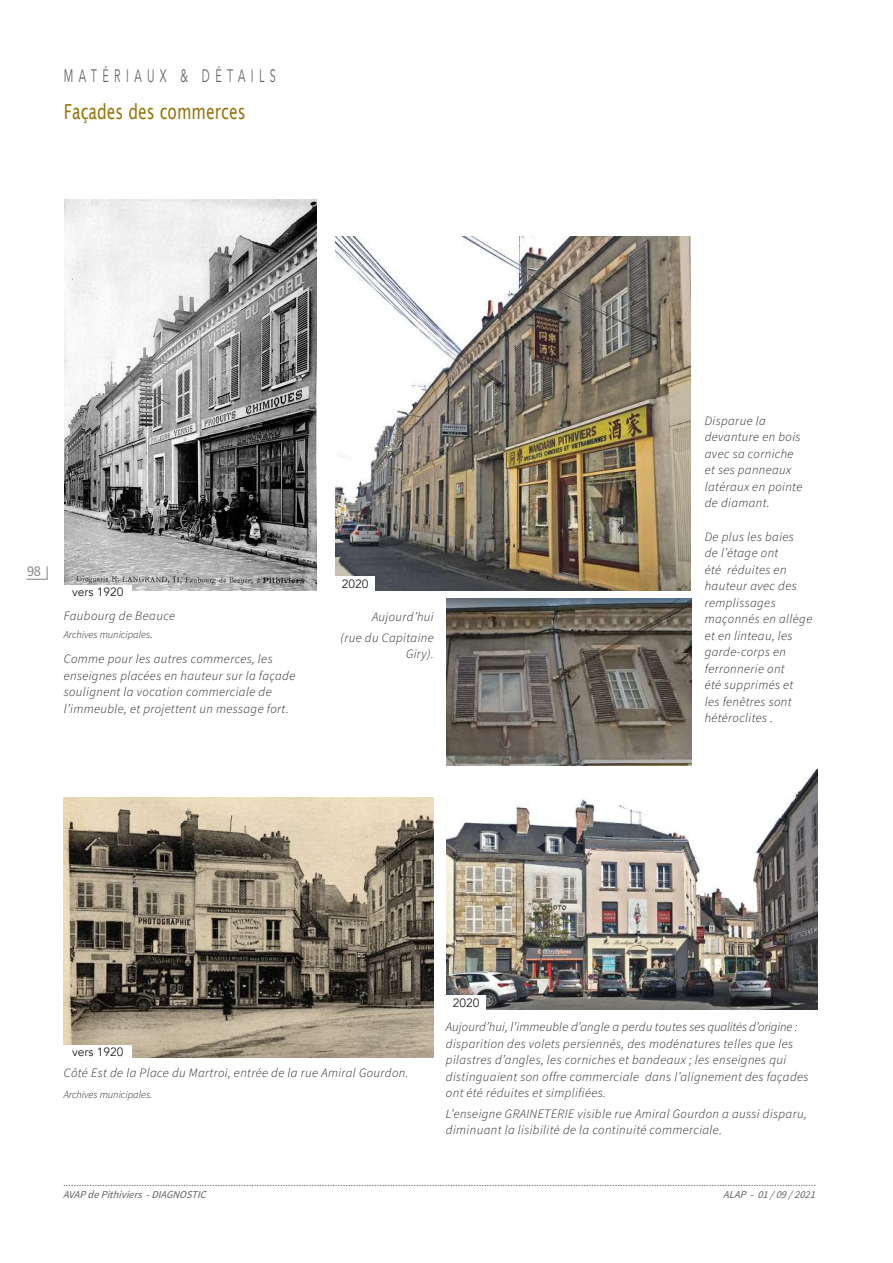
<style>
.page{position:relative;width:893px;height:1263px;background:#fff}
.page>*{position:absolute;margin:0;border:0;box-sizing:border-box;transform-origin:0 0}
.t1{font:20.7px "Lucida Sans";color:#97750d;scale:.75 1}
.t2{font:18px "Avenir";letter-spacing:.5em;color:#636366;scale:.6 1}
.t3{font:15px "Source Sans Pro";color:#808285;scale:.95 1}
.t4{font:italic 300 12.75px/16.5px "Source Sans Pro";letter-spacing:.03em;color:#231f20}
.t5{font:12px "Avenir";color:#231f20}
.t6{font:italic 10.5px/12.6px "Source Sans Pro";color:#636366}
.t7{font:italic 300 10.5px "Source Sans Pro";color:#231f20}
.s1{font-size:12px}
</style>
<div class="page">
<svg style="left:26px;top:566px;width:22px;height:14px"></svg>
<img style="left:446px;top:770px;width:371px;height:240px">
<img style="left:64px;top:797px;width:370px;height:260px">
<img style="left:65px;top:200px;width:251px;height:390px">
<img style="left:335px;top:236px;width:355px;height:354px">
<img style="left:446px;top:598px;width:245px;height:167px">
<div style="left:64px;top:585px;width:68px;height:13px;background:#fff"></div>
<div style="left:64px;top:1044px;width:68px;height:13px;background:#fff"></div>
<div style="left:335px;top:576px;width:40px;height:15px;background:#fff"></div>
<div style="left:446px;top:995px;width:40px;height:15px;background:#fff"></div>
<h2 class="t2" style="left:64px;top:65px;width:355px">MATÉRIAUX &amp; DÉTAILS</h2>
<h1 class="t1" style="left:64px;top:100px;width:244px">Façades des commerces</h1>
<p class="t3" style="left:27px;top:562px;width:16px">98</p>
<p class="t5" style="left:72px;top:585px;width:53px">vers 1920</p>
<p class="t4" style="left:64px;top:607px;width:113px">Faubourg de Beauce</p>
<p class="t7" style="left:64px;top:628px;width:91px">Archives municipales<span class="s1">.</span></p>
<p class="t4" style="left:64px;top:651px;width:233px">Comme pour les autres commerces, les enseignes placées en hauteur sur la façade soulignent la vocation commerciale de l’immeuble, et projettent un message fort.</p>
<p class="t5" style="left:342px;top:577px;width:28px">2020</p>
<p class="t4" style="left:341px;top:606px;width:95px;line-height:20.7px;text-align:right">Aujourd’hui<br>(rue du Capitaine</p>
<p class="t4" style="left:406px;top:646px;width:29px">Giry).</p>
<p class="t4" style="left:705px;top:412px;width:99px">Disparue la devanture en bois avec sa corniche et ses panneaux latéraux en pointe de diamant.</p>
<p class="t4" style="left:705px;top:528px;width:109px">De plus les baies<br>de l’étage ont<br>été réduites en hauteur avec des remplissages maçonnés en allège et en linteau, les garde-corps en ferronnerie ont<br>été supprimés et<br>les fenêtres sont hétéroclites .</p>
<p class="t5" style="left:72px;top:1044px;width:53px">vers 1920</p>
<p class="t4" style="left:64px;top:1065px;width:346px">Côté Est de la Place du Martroi, entrée de la rue Amiral Gourdon.</p>
<p class="t7" style="left:64px;top:1088px;width:90px">Archives municipales.</p>
<p class="t5" style="left:453px;top:995px;width:28px">2020</p>
<p class="t4" style="left:446px;top:1019px;width:364px">Aujourd’hui, l’immeuble d’angle a perdu toutes ses qualités d’origine : disparition des volets persiennés, des modénatures telles que les pilastres d’angles, les corniches et bandeaux ; les enseignes qui distinguaient son offre commerciale dans l’alignement des façades ont été réduites et simplifiées.</p>
<p class="t4" style="left:446px;top:1105px;width:362px">L’enseigne GRAINETERIE visible rue Amiral Gourdon a aussi disparu, diminuant la lisibilité de la continuité commerciale.</p>
<p class="t6" style="left:63px;top:1176px;width:758px">................................................................................................................................................................................................................................................................................................<br>AVAPdePithiviers -DIAGNOSTIC</p>
<p class="t6" style="left:723px;top:1189px;width:97px">ALAP - 01/09/2021</p>
</div>
